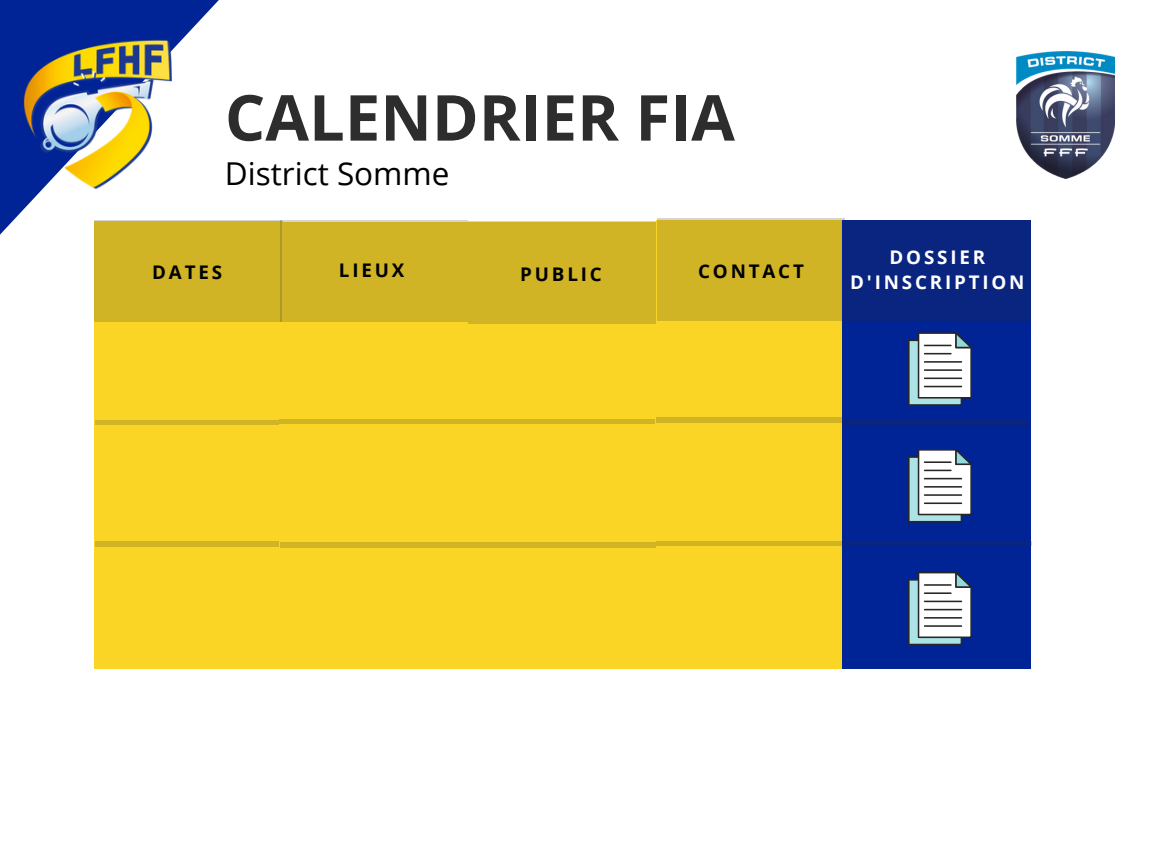
<style>
.page{position:relative;width:1152px;height:864px;background:#fff}
.page>*{position:absolute;margin:0;border:0;box-sizing:border-box;transform-origin:0 0}
.t1{font:700 63.45px "Open Sans";color:#2d2d2d}
.t2{font:31.5px "Open Sans";color:#000}
.t3{font:700 18.75px "Open Sans";letter-spacing:.15em;color:#000}
.t4{font:700 18.75px "Open Sans";letter-spacing:.15em;color:#fff}
</style>
<div class="page">
<div style="left:95px;top:221px;width:188px;height:643px;background:#fbd525"></div>
<div style="left:96px;top:420px;width:187px;height:5px;background:#d1b326"></div>
<hr style="left:96px;top:542px;width:187px;height:4px;background:#d1b326">
<div style="left:280px;top:222px;width:188px;height:642px;background:#fbd525"></div>
<div style="left:467px;top:222px;width:188px;height:642px;background:#fbd525"></div>
<div style="left:657px;top:221px;width:188px;height:643px;background:#fbd525"></div>
<div style="left:94px;top:220px;width:188px;height:102px;background:#d1b326"></div>
<div style="left:280px;top:220px;width:188px;height:102px;background:#d1b326"></div>
<div style="left:279px;top:419px;width:188px;height:5px;background:#d1b326"></div>
<hr style="left:280px;top:543px;width:188px;height:4px;background:#d1b326">
<div style="left:468px;top:222px;width:188px;height:101px;background:#d1b326"></div>
<div style="left:467px;top:419px;width:188px;height:5px;background:#d1b326"></div>
<hr style="left:468px;top:543px;width:188px;height:4px;background:#d1b326">
<div style="left:657px;top:219px;width:188px;height:101px;background:#d1b326"></div>
<hr style="left:656px;top:418px;width:188px;height:4px;background:#d1b326">
<div style="left:656px;top:541px;width:188px;height:5px;background:#d1b326"></div>
<svg style="left:0;top:0;width:250px;height:235px"></svg>
<div style="left:843px;top:221px;width:188px;height:643px;background:#002395"></div>
<div style="left:843px;top:220px;width:188px;height:102px;background:#092580"></div>
<svg style="left:908px;top:332px;width:64px;height:73px;background:#bdc9d1"></svg>
<hr style="left:924px;top:361px;width:38px;height:2px;background:#292626">
<hr style="left:924px;top:369px;width:38px;height:2px;background:#292626">
<hr style="left:924px;top:378px;width:38px;height:1px;background:#292626">
<hr style="left:924px;top:386px;width:38px;height:1px;background:#292626">
<hr style="left:842px;top:421px;width:188px;height:4px;background:#092580">
<div style="left:844px;top:541px;width:188px;height:5px;background:#092580"></div>
<svg style="left:908px;top:449px;width:64px;height:73px;background:#becad1"></svg>
<hr style="left:924px;top:478px;width:38px;height:1px;background:#292626">
<hr style="left:924px;top:486px;width:38px;height:2px;background:#292626">
<hr style="left:924px;top:494px;width:38px;height:2px;background:#292626">
<hr style="left:924px;top:502px;width:38px;height:2px;background:#292626">
<svg style="left:908px;top:572px;width:64px;height:73px;background:#c0ccd4"></svg>
<hr style="left:924px;top:584px;width:28px;height:2px;background:#292626">
<hr style="left:924px;top:592px;width:28px;height:2px;background:#292626">
<hr style="left:924px;top:601px;width:38px;height:1px;background:#292626">
<hr style="left:924px;top:609px;width:38px;height:1px;background:#292626">
<hr style="left:924px;top:617px;width:38px;height:2px;background:#292626">
<hr style="left:924px;top:625px;width:38px;height:2px;background:#292626">
<div style="left:0;top:669px;width:1137px;height:195px;background:#fff"></div>
<img style="left:23px;top:39px;width:149px;height:153px">
<img style="left:1017px;top:52px;width:98px;height:127px">
<p class="t1" style="left:225px;top:73px;width:511px">CALENDRIER FIA</p>
<p class="t2" style="left:225px;top:151px;width:226px">District Somme</p>
<p class="t3" style="left:152px;top:259px;width:71px">DATES</p>
<p class="t3" style="left:339px;top:257px;width:67px">LIEUX</p>
<p class="t3" style="left:520px;top:261px;width:83px">PUBLIC</p>
<p class="t3" style="left:698px;top:258px;width:107px">CONTACT</p>
<p class="t4" style="left:890px;top:244px;width:97px">DOSSIER</p>
<p class="t4" style="left:850px;top:269px;width:176px">D'INSCRIPTION</p>
</div>
